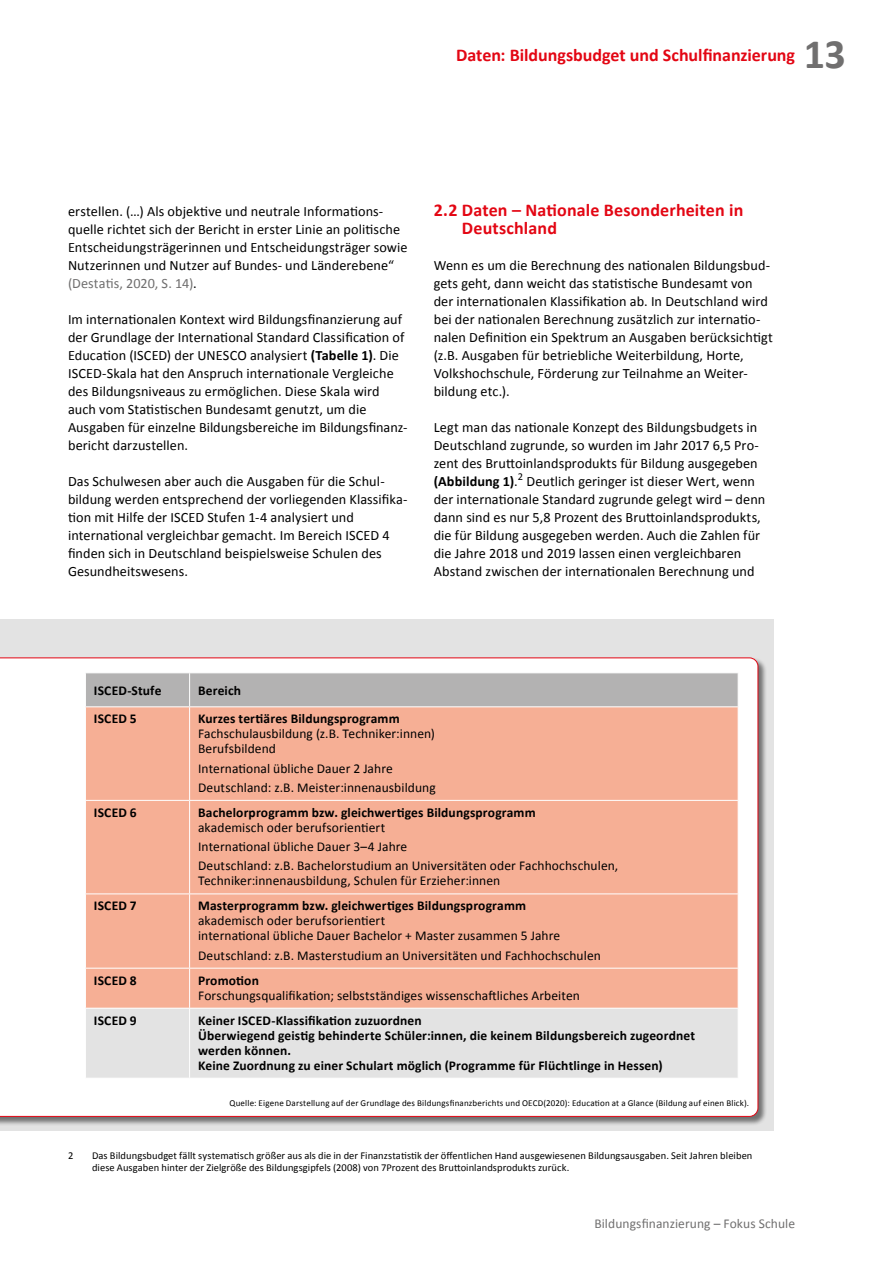
<style>
.page{position:relative;width:893px;height:1263px;background:#fff}
.page>*{position:absolute;margin:0;border:0;box-sizing:border-box;transform-origin:0 0}
.t1{font:700 42px "Calibri";color:#706f6f}
.t2{font:700 18px/18px "Calibri";letter-spacing:.005em;color:#e30613}
.t3{font:14.25px/18px "Calibri";letter-spacing:.005em;color:#000}
.t4{font:13.5px/19.2px "Calibri";letter-spacing:.005em;color:#000}
.t5{font:700 13.5px/15px "Calibri";letter-spacing:.01em;color:#000}
.t6{font:13.5px "Calibri";letter-spacing:.005em;color:#706f6f}
.t7{font:10.5px/11.2px "Calibri";letter-spacing:.005em;color:#000}
.t8{font:9px "Calibri";letter-spacing:.02em;color:#000}
.s1{color:#706f6f}
.s2{font-weight:700}
</style>
<div class="page">
<div style="left:0;top:619px;width:774px;height:512px;background:#e3e3e3"></div>
<div style="left:0;top:657px;width:767px;height:469px;background:#000;opacity:.5"></div>
<div style="left:0;top:657px;width:758px;height:460px;background:#fff"></div>
<div style="left:86px;top:673px;width:652px;height:33px;background:#b3b2b2"></div>
<div style="left:86px;top:707px;width:652px;height:301px;background:#f6af95"></div>
<svg style="left:86px;top:1009px;width:652px;height:69px"></svg>
<hr style="left:85px;top:672px;width:105px;height:1px;background:#fff">
<hr style="left:85px;top:673px;width:1px;height:33px;background:#fff">
<hr style="left:190px;top:672px;width:548px;height:1px;background:#fff">
<hr style="left:189px;top:673px;width:1px;height:33px;background:#fff">
<hr style="left:738px;top:673px;width:1px;height:33px;background:#fff">
<hr style="left:85px;top:706px;width:105px;height:1px;background:#fff">
<hr style="left:85px;top:707px;width:1px;height:93px;background:#fff">
<hr style="left:190px;top:706px;width:548px;height:1px;background:#fff">
<hr style="left:189px;top:707px;width:1px;height:93px;background:#fff">
<hr style="left:738px;top:707px;width:1px;height:93px;background:#fff">
<hr style="left:85px;top:800px;width:105px;height:1px;background:#fff">
<hr style="left:85px;top:801px;width:1px;height:92px;background:#fff">
<hr style="left:190px;top:800px;width:548px;height:1px;background:#fff">
<hr style="left:189px;top:801px;width:1px;height:92px;background:#fff">
<hr style="left:738px;top:801px;width:1px;height:92px;background:#fff">
<hr style="left:85px;top:893px;width:105px;height:1px;background:#fff">
<hr style="left:85px;top:894px;width:1px;height:74px;background:#fff">
<hr style="left:190px;top:893px;width:548px;height:1px;background:#fff">
<hr style="left:189px;top:894px;width:1px;height:74px;background:#fff">
<hr style="left:738px;top:894px;width:1px;height:74px;background:#fff">
<hr style="left:85px;top:968px;width:105px;height:1px;background:#fff">
<hr style="left:85px;top:968px;width:1px;height:40px;background:#fff">
<hr style="left:190px;top:968px;width:548px;height:1px;background:#fff">
<hr style="left:189px;top:968px;width:1px;height:40px;background:#fff">
<hr style="left:738px;top:968px;width:1px;height:40px;background:#fff">
<hr style="left:85px;top:1008px;width:105px;height:1px;background:#fff">
<hr style="left:85px;top:1008px;width:1px;height:70px;background:#fff">
<hr style="left:190px;top:1008px;width:548px;height:1px;background:#fff">
<hr style="left:189px;top:1008px;width:1px;height:70px;background:#fff">
<hr style="left:738px;top:1008px;width:1px;height:70px;background:#fff">
<hr style="left:85px;top:1078px;width:105px;height:1px;background:#fff">
<hr style="left:190px;top:1078px;width:548px;height:1px;background:#fff">
<p class="t2" style="left:456px;top:46px;width:341px">Daten: Bildungsbudget und Schulfinanzierung</p>
<h1 class="t1" style="left:804px;top:27px;width:44px">13</h1>
<p class="t3" style="left:68px;top:202px;width:341px">erstellen. (…) Als objektive und neutrale Informations&shy;quelle richtet sich der Bericht in erster Linie an politische Entscheidungsträgerinnen und Entscheidungsträger sowie Nutzerinnen und Nutzer auf Bundes- und Länderebene“ <span class="s1">(Destatis, 2020, S. 14)</span>.</p>
<p class="t3" style="left:68px;top:310px;width:341px">Im internationalen Kontext wird Bildungsfinanzierung auf der Grundlage der International Standard Classification of Education (ISCED) der UNESCO analysiert <span class="s2">(Tabelle 1)</span>. Die ISCED-Skala hat den Anspruch internationale Vergleiche des Bildungsniveaus zu ermöglichen. Diese Skala wird auch vom Statistischen Bundesamt genutzt, um die Ausgaben für einzelne Bildungsbereiche im Bildungsfinanz&shy;bericht darzustellen.</p>
<p class="t3" style="left:68px;top:472px;width:341px">Das Schulwesen aber auch die Ausgaben für die Schul&shy;bildung werden entsprechend der vorliegenden Klassifika&shy;tion mit Hilfe der ISCED Stufen 1-4 analysiert und international vergleichbar gemacht. Im Bereich ISCED 4 finden sich in Deutschland beispielsweise Schulen des Gesundheitswesens.</p>
<p class="t2" style="left:462px;top:201px;width:283px;text-indent:-28px">2.2 Daten – Nationale Besonderheiten in<br>Deutschland</p>
<p class="t3" style="left:434px;top:256px;width:341px">Wenn es um die Berechnung des nationalen Bildungsbud&shy;gets geht, dann weicht das statistische Bundesamt von der internationalen Klassifikation ab. In Deutschland wird bei der nationalen Berechnung zusätzlich zur internatio&shy;nalen Definition ein Spektrum an Ausgaben berücksichtigt (z.B. Ausgaben für betriebliche Weiterbildung, Horte, Volkshochschule, Förderung zur Teilnahme an Weiter&shy;bildung etc.).</p>
<p class="t3" style="left:434px;top:418px;width:333px">Legt man das nationale Konzept des Bildungsbudgets in Deutschland zugrunde, so wurden im Jahr 2017 6,5 Pro&shy;zent des Bruttoinlandsprodukts für Bildung ausgegeben <span class="s2">(Abbildung 1)</span>.<sup>2</sup> Deutlich geringer ist dieser Wert, wenn der internationale Standard zugrunde gelegt wird – denn dann sind es nur 5,8 Prozent des Bruttoinlandsprodukts, die für Bildung ausgegeben werden. Auch die Zahlen für die Jahre 2018 und 2019 lassen einen vergleichbaren Abstand zwischen der internationalen Berechnung und</p>
<p class="t5" style="left:94px;top:683px;width:69px">ISCED-Stufe</p>
<p class="t5" style="left:198px;top:683px;width:45px">Bereich</p>
<p class="t5" style="left:94px;top:711px;width:44px">ISCED 5</p>
<p class="t5" style="left:198px;top:711px;width:203px">Kurzes tertiäres Bildungsprogramm</p>
<p class="t4" style="left:198px;top:726px;width:238px;line-height:15px">Fachschulausbildung (z.B. Techniker:innen)<br>Berufsbildend</p>
<p class="t4" style="left:198px;top:758px;width:239px">International übliche Dauer 2 Jahre<br>Deutschland: z.B. Meister:innenausbildung</p>
<p class="t5" style="left:94px;top:805px;width:44px">ISCED 6</p>
<p class="t5" style="left:198px;top:805px;width:339px">Bachelorprogramm bzw. gleichwertiges Bildungsprogramm</p>
<p class="t4" style="left:198px;top:818px;width:422px">akademisch oder berufsorientiert<br>International übliche Dauer 3–4 Jahre<br>Deutschland: z.B. Bachelorstudium an Universitäten oder Fachhochschulen,</p>
<p class="t4" style="left:198px;top:871px;width:304px">Techniker:innenausbildung, Schulen für Erzieher:innen</p>
<p class="t5" style="left:94px;top:898px;width:44px">ISCED 7</p>
<p class="t5" style="left:198px;top:898px;width:329px">Masterprogramm bzw. gleichwertiges Bildungsprogramm</p>
<p class="t4" style="left:198px;top:913px;width:364px;line-height:15px">akademisch oder berufsorientiert<br>international übliche Dauer Bachelor + Master zusammen 5 Jahre</p>
<p class="t4" style="left:198px;top:945px;width:404px">Deutschland: z.B. Masterstudium an Universitäten und Fachhochschulen</p>
<p class="t5" style="left:94px;top:973px;width:44px">ISCED 8</p>
<p class="t5" style="left:198px;top:973px;width:62px">Promotion</p>
<p class="t4" style="left:198px;top:985px;width:383px">Forschungsqualifikation; selbstständiges wissenschaftliches Arbeiten</p>
<p class="t5" style="left:94px;top:1013px;width:44px">ISCED 9</p>
<p class="t5" style="left:198px;top:1013px;width:498px">Keiner ISCED-Klassifikation zuzuordnen<br>Überwiegend geistig behinderte Schüler:innen, die keinem Bildungsbereich zugeordnet werden können.<br>Keine Zuordnung zu einer Schulart möglich (Programme für Flüchtlinge in Hessen)</p>
<p class="t8" style="left:229px;top:1097px;width:521px">Quelle: Eigene Darstellung auf der Grundlage des Bildungsfinanzberichts und OECD(2020): Education at a Glance (Bildung auf einen Blick).</p>
<p class="t7" style="left:68px;top:1150px;width:7px">2</p>
<p class="t7" style="left:92px;top:1150px;width:662px">Das Bildungsbudget fällt systematisch größer aus als die in der Finanzstatistik der öffentlichen Hand ausgewiesenen Bildungsausgaben. Seit Jahren bleiben diese Ausgaben hinter der Zielgröße des Bildungsgipfels (2008) von 7Prozent des Bruttoinlandsprodukts zurück.</p>
<p class="t6" style="left:594px;top:1215px;width:202px">Bildungsfinanzierung – Fokus Schule</p>
</div>
